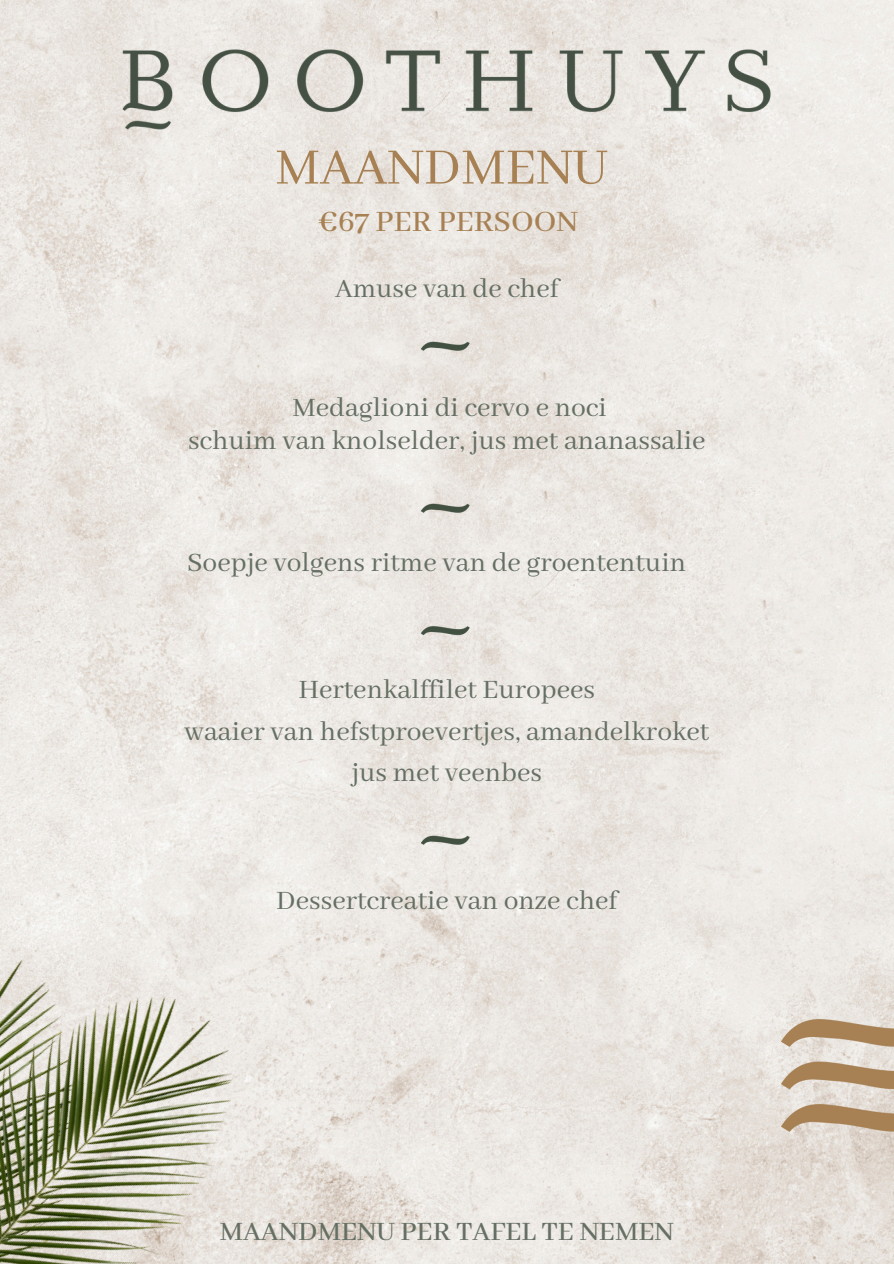
<style>
.page{position:relative;width:894px;height:1264px;background:#fff}
.page>*{position:absolute;margin:0;border:0;box-sizing:border-box;transform-origin:0 0}
.t1{font:56.1px "Abhaya Libre";color:#a78154}
.t2{font:500 33px "Abhaya Libre";color:#a78154}
.t3{font:29.55px "Abhaya Libre";color:#656f63}
.t4{font:500 29.55px "Abhaya Libre";color:#656f63}
</style>
<div class="page">
<img style="left:0;top:0;width:893px;height:1263px">
<img style="left:0;top:791px;width:374px;height:472px">
<img style="left:781px;top:1019px;width:112px;height:112px">
<img style="left:112px;top:38px;width:669px;height:103px">
<img style="left:418px;top:337px;width:57px;height:24px">
<img style="left:418px;top:499px;width:57px;height:24px">
<img style="left:418px;top:622px;width:57px;height:24px">
<img style="left:418px;top:832px;width:57px;height:23px">
<p class="t1" style="left:275px;top:136px;width:333px">MAANDMENU</p>
<p class="t2" style="left:318px;top:203px;width:261px">€67 PER PERSOON</p>
<p class="t3" style="left:335px;top:272px;width:225px">Amuse van de chef</p>
<p class="t3" style="left:292px;top:391px;width:316px">Medaglioni di cervo e noci</p>
<p class="t3" style="left:188px;top:424px;width:519px">schuim van knolselder, jus met ananassalie</p>
<p class="t3" style="left:187px;top:546px;width:500px">Soepje volgens ritme van de groententuin</p>
<p class="t3" style="left:298px;top:673px;width:298px">Hertenkalffilet Europees</p>
<p class="t3" style="left:184px;top:714px;width:526px">waaier van hefstproevertjes, amandelkroket</p>
<p class="t3" style="left:351px;top:756px;width:192px">jus met veenbes</p>
<p class="t3" style="left:276px;top:884px;width:342px">Dessertcreatie van onze chef</p>
<p class="t4" style="left:220px;top:1215px;width:455px">MAANDMENU PER TAFEL TE NEMEN</p>
</div>
